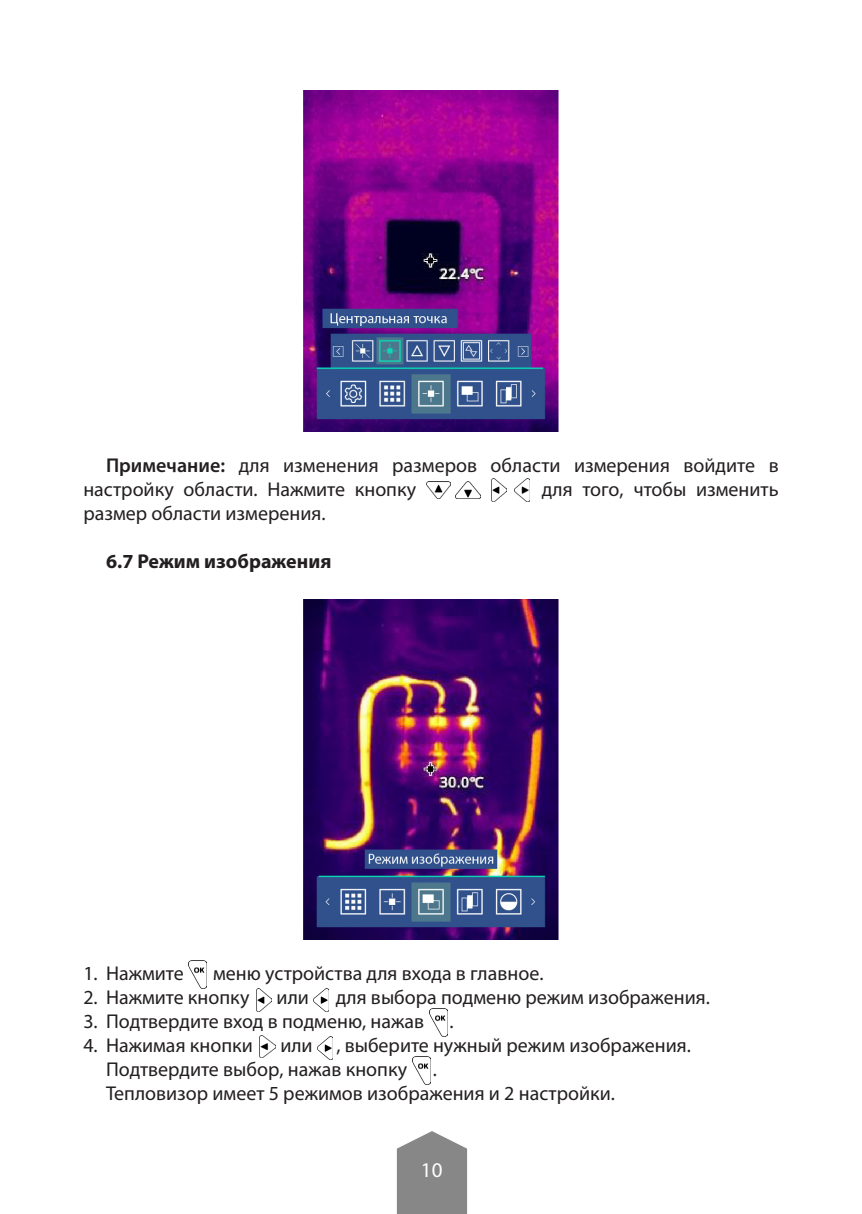
<style>
.page{position:relative;width:862px;height:1214px;background:#fff}
.page>*{position:absolute;margin:0;border:0;box-sizing:border-box;transform-origin:0 0}
.t1{font:21px "Myriad Pro";color:#fff}
.t2{font:20px/24px "Myriad Pro";color:#231f20}
.t3{font:700 20px "Myriad Pro";color:#231f20}
.s1{font-weight:600}
</style>
<div class="page">
<svg style="left:397px;top:1131px;width:70px;height:82px;background:#939393"></svg>
<img style="left:303px;top:91px;width:256px;height:340px">
<img style="left:426px;top:481px;width:25px;height:17px">
<img style="left:455px;top:481px;width:25px;height:17px">
<img style="left:491px;top:478px;width:15px;height:23px">
<img style="left:514px;top:478px;width:16px;height:23px">
<img style="left:303px;top:599px;width:256px;height:340px">
<img style="left:189px;top:960px;width:17px;height:28px">
<img style="left:256px;top:988px;width:15px;height:23px">
<img style="left:313px;top:988px;width:16px;height:23px">
<img style="left:429px;top:1008px;width:18px;height:28px">
<img style="left:260px;top:1035px;width:15px;height:22px">
<img style="left:317px;top:1036px;width:16px;height:23px">
<img style="left:413px;top:1056px;width:17px;height:28px">
<p class="t2" style="left:83px;top:452px;width:697px;text-indent:23px"><span class="s1">Примечание:</span> для изменения размеров области измерения войдите в настройку области. Нажмите кнопку</p>
<p class="t2" style="left:542px;top:476px;width:238px">для того, чтобы изменить</p>
<p class="t2" style="left:83px;top:500px;width:244px">размер области измерения.</p>
<p class="t3" style="left:106px;top:548px;width:227px">6.7 Режим изображения</p>
<p class="t2" style="left:83px;top:961px;width:102px">1. Нажмите</p>
<p class="t2" style="left:213px;top:961px;width:332px">меню устройства для входа в главное.</p>
<p class="t2" style="left:83px;top:985px;width:168px">2. Нажмите кнопку</p>
<p class="t2" style="left:276px;top:985px;width:34px">или</p>
<p class="t2" style="left:336px;top:985px;width:376px">для выбора подменю режим изображения.</p>
<p class="t2" style="left:83px;top:1009px;width:342px">3. Подтвердите вход в подменю, нажав</p>
<p class="t2" style="left:449px;top:1009px;width:6px">.</p>
<p class="t2" style="left:83px;top:1033px;width:171px">4. Нажимая кнопки</p>
<p class="t2" style="left:106px;top:1033px;width:586px;text-indent:174px">или , выберите нужный режим изображения.<br>Подтвердите выбор, нажав кнопку</p>
<p class="t2" style="left:106px;top:1057px;width:510px;text-indent:327px">.<br>Тепловизор имеет 5 режимов изображения и 2 настройки.</p>
<p class="t1" style="left:421px;top:1156px;width:23px">10</p>
</div>
